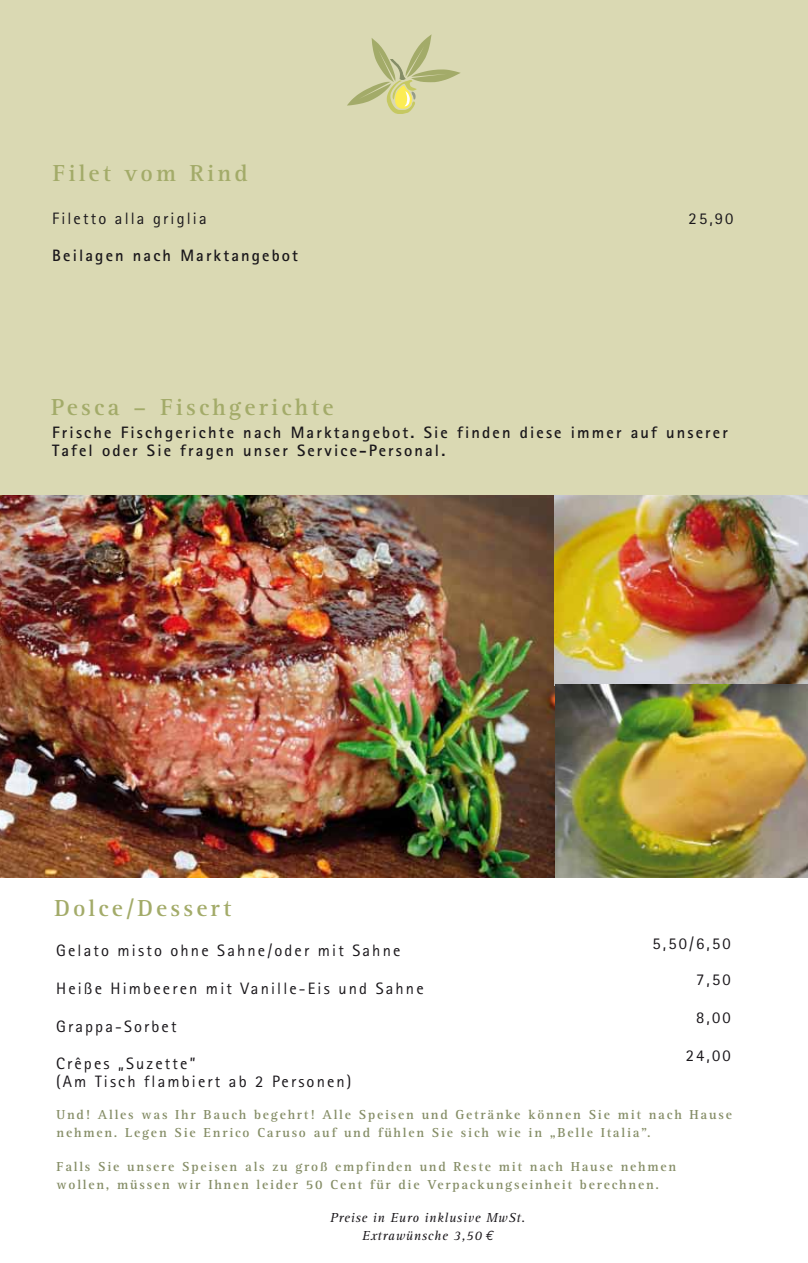
<style>
.page{position:relative;width:808px;height:1263px;background:#fff}
.page>*{position:absolute;margin:0;border:0;box-sizing:border-box;transform-origin:0 0}
.t1{font:700 24px "Rotis Serif";letter-spacing:.13em;color:#a3ab69}
.t2{font:16.5px/18px "Rotis Sans Serif";letter-spacing:.13em;color:#1a171b}
.t3{font:700 16.5px/18px "Rotis Sans Serif";letter-spacing:.13em;color:#1a171b}
.t4{font:700 13.5px/18px "Rotis Serif";letter-spacing:.13em;color:#858d66}
.t5{font:italic 13.5px/17.9px "Rotis Serif";letter-spacing:.05em;color:#1a171b;text-align:center}
.s1{font-family:"Euro Mono"}
</style>
<div class="page">
<div style="left:0;top:0;width:808px;height:495px;background:#dad9b3"></div>
<img style="left:0;top:495px;width:808px;height:382px">
<svg style="left:347px;top:34px;width:114px;height:80px"></svg>
<h1 class="t1" style="left:53px;top:159px;width:196px">Filet vom Rind</h1>
<p class="t2" style="left:52px;top:209px;width:156px">Filetto alla griglia</p>
<p class="t3" style="left:52px;top:246px;width:247px">Beilagen nach Marktangebot</p>
<h1 class="t1" style="left:51px;top:392px;width:284px">Pesca – Fischgerichte</h1>
<p class="t2" style="left:689px;top:209px;width:46px">25,90</p>
<p class="t3" style="left:52px;top:423px;width:677px">Frische Fischgerichte nach Marktangebot. Sie finden diese immer auf unserer<br>Tafel oder Sie fragen unser Service-Personal.</p>
<h1 class="t1" style="left:54px;top:894px;width:178px">Dolce/Dessert</h1>
<p class="t2" style="left:56px;top:941px;width:346px">Gelato misto ohne Sahne/oder mit Sahne</p>
<p class="t2" style="left:56px;top:979px;width:369px">Heiße Himbeeren mit Vanille-Eis und Sahne</p>
<p class="t2" style="left:56px;top:1017px;width:122px">Grappa-Sorbet</p>
<p class="t2" style="left:56px;top:1055px;width:297px">Crêpes „Suzette”<br>(Am Tisch flambiert ab 2 Personen)</p>
<p class="t2" style="left:652px;top:925px;width:80px;line-height:36px;text-align:right">5,50/6,50<br>7,50</p>
<p class="t2" style="left:696px;top:1008px;width:36px">8,00</p>
<p class="t2" style="left:686px;top:1046px;width:46px">24,00</p>
<p class="t4" style="left:57px;top:1106px;width:677px">Und! Alles was Ihr Bauch begehrt! Alle Speisen und Getränke können Sie mit nach Hause nehmen. Legen Sie Enrico Caruso auf und fühlen Sie sich wie in „Belle Italia”.</p>
<p class="t4" style="left:57px;top:1158px;width:621px">Falls Sie unsere Speisen als zu groß empfinden und Reste mit nach Hause nehmen wollen, müssen wir Ihnen leider 50 Cent für die Verpackungseinheit berechnen.</p>
<p class="t5" style="left:330px;top:1209px;width:197px">Preise in Euro inklusive MwSt.<br>Extrawünsche 3,50 <span class="s1">€</span></p>
</div>
